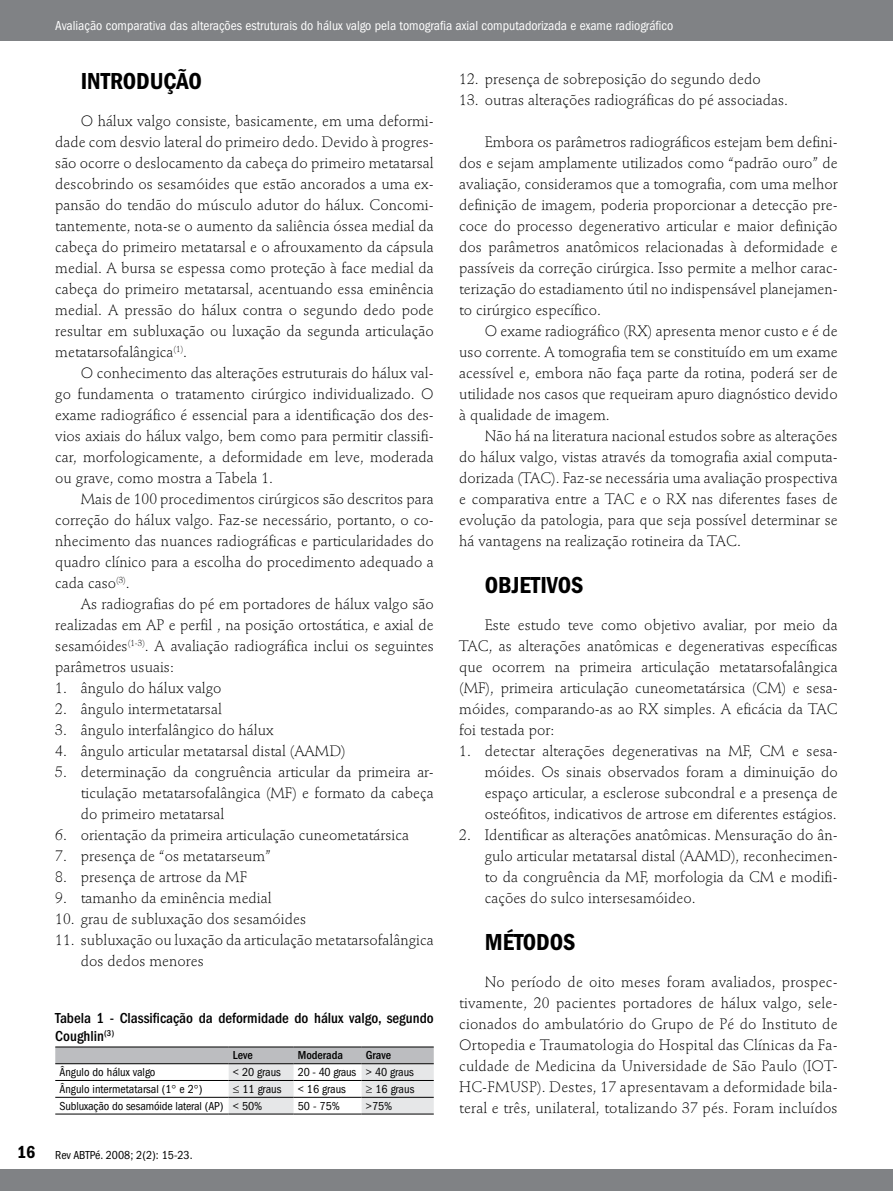
<style>
.page{position:relative;width:893px;height:1191px;background:#fff}
.page>*{position:absolute;margin:0;border:0;box-sizing:border-box;transform-origin:0 0}
.t1{font:24px "ITC Franklin Gothic Std Dm Cd";color:#000}
.t2{font:300 15px/21px "Stempel Schneidler Std";color:#000;text-align:justify}
.t3{font:500 condensed 15px/18px "ITC Franklin Gothic Std";color:#000}
.t4{font:condensed 13.5px "ITC Franklin Gothic Std";color:#fff}
.t5{font:condensed 12px "ITC Franklin Gothic Std";color:#000}
.t6{font:500 condensed 12px "ITC Franklin Gothic Std";color:#000}
.s1{font-family:"ITC Franklin Gothic Std Dm Cd";font-stretch:normal;font-size:18px}
</style>
<div class="page">
<div style="left:0;top:0;width:893px;height:40px;background:#808285"></div>
<div style="left:0;top:1169px;width:893px;height:22px;background:#808285"></div>
<hr style="left:55px;top:1046px;width:174px;height:1px;background:#000">
<hr style="left:229px;top:1046px;width:65px;height:1px;background:#000">
<hr style="left:294px;top:1046px;width:68px;height:1px;background:#000">
<hr style="left:362px;top:1046px;width:72px;height:1px;background:#000">
<svg style="left:55px;top:1047px;width:379px;height:67px"></svg>
<p class="t4" style="left:55px;top:18px;width:619px">Avaliação comparativa das alterações estruturais do hálux valgo pela tomografia axial computadorizada e exame radiográfico</p>
<h1 class="t1" style="left:81px;top:67px;width:123px">INTRODUÇÃO</h1>
<p class="t2" style="left:55px;top:110px;width:380px;text-indent:26px">O hálux valgo consiste, basicamente, em uma deformi&shy;dade com desvio lateral do primeiro dedo. Devido à progres&shy;são ocorre o deslocamento da cabeça do primeiro metatarsal descobrindo os sesamóides que estão ancorados a uma ex&shy;pansão do tendão do músculo adutor do hálux. Concomi&shy;tantemente, nota-se o aumento da saliência óssea medial da cabeça do primeiro metatarsal e o afrouxamento da cápsula medial. A bursa se espessa como proteção à face medial da cabeça do primeiro metatarsal, acentuando essa eminência medial. A pressão do hálux contra o segundo dedo pode resultar em subluxação ou luxação da segunda articulação metatarsofalângica<sup>(1)</sup>.</p>
<p class="t2" style="left:55px;top:362px;width:380px;text-indent:26px">O conhecimento das alterações estruturais do hálux val&shy;go fundamenta o tratamento cirúrgico individualizado. O exame radiográfico é essencial para a identificação dos des&shy;vios axiais do hálux valgo, bem como para permitir classifi&shy;car, morfologicamente, a deformidade em leve, moderada ou grave, como mostra a Tabela 1.</p>
<p class="t2" style="left:55px;top:488px;width:380px;text-indent:26px">Mais de 100 procedimentos cirúrgicos são descritos para correção do hálux valgo. Faz-se necessário, portanto, o co&shy;nhecimento das nuances radiográficas e particularidades do quadro clínico para a escolha do procedimento adequado a cada caso<sup>(3)</sup>.</p>
<p class="t2" style="left:55px;top:593px;width:380px;text-indent:26px">As radiografias do pé em portadores de hálux valgo são realizadas em AP e perfil , na posição ortostática, e axial de sesamóides<sup>(1-3)</sup>. A avaliação radiográfica inclui os seguintes parâmetros usuais:</p>
<p class="t2" style="left:55px;top:677px;width:168px">1. ângulo do hálux valgo</p>
<p class="t2" style="left:55px;top:698px;width:168px">2. ângulo intermetatarsal</p>
<p class="t2" style="left:55px;top:719px;width:220px">3. ângulo interfalângico do hálux</p>
<p class="t2" style="left:55px;top:740px;width:292px">4. ângulo articular metatarsal distal (AAMD)</p>
<p class="t2" style="left:81px;top:761px;width:354px;text-indent:-26px">5. determinação da congruência articular da primeira ar&shy;ticulação metatarsofalângica (MF) e formato da cabeça do primeiro metatarsal</p>
<p class="t2" style="left:55px;top:824px;width:355px">6. orientação da primeira articulação cuneometatársica</p>
<p class="t2" style="left:55px;top:845px;width:217px">7. presença de “os metatarseum”</p>
<p class="t2" style="left:55px;top:866px;width:193px">8. presença de artrose da MF</p>
<p class="t2" style="left:55px;top:887px;width:218px">9. tamanho da eminência medial</p>
<p class="t2" style="left:55px;top:908px;width:252px">10. grau de subluxação dos sesamóides</p>
<p class="t2" style="left:81px;top:929px;width:354px;text-indent:-26px">11. subluxação ou luxação da articulação metatarsofalângica dos dedos menores</p>
<p class="t2" style="left:459px;top:68px;width:303px">12. presença de sobreposição do segundo dedo</p>
<p class="t2" style="left:459px;top:89px;width:330px">13. outras alterações radiográficas do pé associadas.</p>
<p class="t2" style="left:459px;top:131px;width:380px;text-indent:26px">Embora os parâmetros radiográficos estejam bem defini&shy;dos e sejam amplamente utilizados como “padrão ouro” de avaliação, consideramos que a tomografia, com uma melhor definição de imagem, poderia proporcionar a detecção pre&shy;coce do processo degenerativo articular e maior definição dos parâmetros anatômicos relacionadas à deformidade e passíveis da correção cirúrgica. Isso permite a melhor carac&shy;terização do estadiamento útil no indispensável planejamen&shy;to cirúrgico específico.</p>
<p class="t2" style="left:459px;top:320px;width:380px;text-indent:26px">O exame radiográfico (RX) apresenta menor custo e é de uso corrente. A tomografia tem se constituído em um exame acessível e, embora não faça parte da rotina, poderá ser de utilidade nos casos que requeiram apuro diagnóstico devido à qualidade de imagem.</p>
<p class="t2" style="left:459px;top:425px;width:380px;text-indent:26px">Não há na literatura nacional estudos sobre as alterações do hálux valgo, vistas através da tomografia axial computa&shy;dorizada (TAC). Faz-se necessária uma avaliação prospectiva e comparativa entre a TAC e o RX nas diferentes fases de evolução da patologia, para que seja possível determinar se há vantagens na realização rotineira da TAC.</p>
<h1 class="t1" style="left:485px;top:571px;width:100px">OBJETIVOS</h1>
<p class="t2" style="left:459px;top:614px;width:380px;text-indent:26px">Este estudo teve como objetivo avaliar, por meio da TAC, as alterações anatômicas e degenerativas específicas que ocorrem na primeira articulação metatarsofalângica (MF), primeira articulação cuneometatársica (CM) e sesa&shy;móides, comparando-as ao RX simples. A eficácia da TAC foi testada por:</p>
<p class="t2" style="left:485px;top:740px;width:354px;text-indent:-26px">1. detectar alterações degenerativas na MF, CM e sesa&shy;móides. Os sinais observados foram a diminuição do espaço articular, a esclerose subcondral e a presença de osteófitos, indicativos de artrose em diferentes estágios.</p>
<p class="t2" style="left:485px;top:824px;width:354px;text-indent:-26px">2. Identificar as alterações anatômicas. Mensuração do ân&shy;gulo articular metatarsal distal (AAMD), reconhecimen&shy;to da congruência da MF, morfologia da CM e modifi&shy;cações do sulco intersesamóideo.</p>
<h1 class="t1" style="left:485px;top:928px;width:92px">MÉTODOS</h1>
<p class="t2" style="left:459px;top:971px;width:380px;text-indent:26px">No período de oito meses foram avaliados, prospec&shy;tivamente, 20 pacientes portadores de hálux valgo, sele&shy;cionados do ambulatório do Grupo de Pé do Instituto de Ortopedia e Traumatologia do Hospital das Clínicas da Fa&shy;culdade de Medicina da Universidade de São Paulo (IOT-HC-FMUSP). Destes, 17 apresentavam a deformidade bila&shy;teral e três, unilateral, totalizando 37 pés. Foram incluídos</p>
<p class="t3" style="left:55px;top:1008px;width:380px">Tabela 1 - Classificação da deformidade do hálux valgo, segundo<br>Coughlin<sup>(3)</sup></p>
<p class="t6" style="left:233px;top:1048px;width:21px">Leve</p>
<p class="t6" style="left:298px;top:1048px;width:47px">Moderada</p>
<p class="t6" style="left:366px;top:1048px;width:27px">Grave</p>
<p class="t5" style="left:60px;top:1065px;width:97px">Ângulo do hálux valgo</p>
<p class="t5" style="left:233px;top:1065px;width:50px">&lt; 20 graus</p>
<p class="t5" style="left:298px;top:1065px;width:118px">20 - 40 graus &gt; 40 graus</p>
<p class="t5" style="left:60px;top:1082px;width:144px">Ângulo intermetatarsal (1 e 2 )</p>
<p class="t5" style="left:233px;top:1082px;width:50px">≤ 11 graus</p>
<p class="t5" style="left:298px;top:1082px;width:50px">&lt; 16 graus</p>
<p class="t5" style="left:366px;top:1082px;width:50px">≥ 16 graus</p>
<p class="t5" style="left:60px;top:1099px;width:204px">Subluxação do sesamóide lateral (AP) &lt; 50%</p>
<p class="t5" style="left:298px;top:1099px;width:44px">50 - 75%</p>
<p class="t5" style="left:366px;top:1099px;width:28px">&gt;75%</p>
<p class="t5" style="left:17px;top:1148px;width:177px"><span class="s1">16</span> Rev ABTPé. 2008; 2(2): 15-23.</p>
</div>
